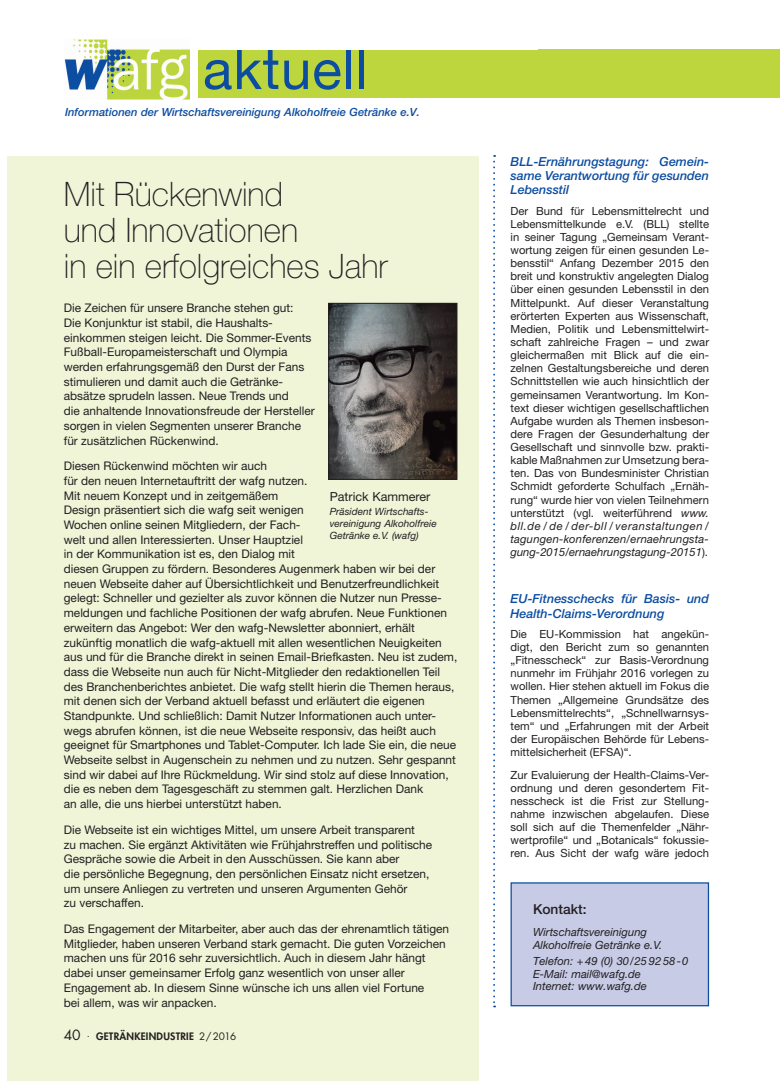
<style>
.page{position:relative;width:780px;height:1088px;background:#fff}
.page>*{position:absolute;margin:0;border:0;box-sizing:border-box;transform-origin:0 0}
.t1{font:100 33.75px/36.2px "Helvetica Neue";color:#231f20}
.t2{font:500 13.75px "Helvetica Neue";color:#231f20}
.t3{font:italic 500 12.5px/14.4px "Helvetica Neue";color:#0d4da1;text-align:justify}
.t4{font:12.5px "Helvetica Neue";color:#231f20}
.t5{font:11.88px/14.8px "Helvetica Neue";color:#231f20}
.t6{font:11.25px/13.1px "Helvetica Neue";color:#231f20;text-align:justify}
.t7{font:italic 11.25px/12.5px "Helvetica Neue";color:#231f20}
.t8{font:italic 500 11.25px "Helvetica Neue";color:#0d4da1}
.t9{font:italic 10px/11.9px "Helvetica Neue";color:#231f20}
.t10{font:800 10px "Futura";letter-spacing:.025em;color:#231f20}
.s1{font-weight:400;font-size:13.75px}
.s2{font-weight:400}
.s3{font-style:italic}
</style>
<div class="page">
<div style="left:198px;top:50px;width:574px;height:48px;background:#bdd63e"></div>
<div style="left:751px;top:50px;width:29px;height:48px;background:#bdd63e"></div>
<div style="left:7px;top:156px;width:471px;height:925px;background:#f0f5d8"></div>
<img style="left:64px;top:40px;width:126px;height:59px">
<svg style="left:493px;top:155px;width:2px;height:852px"></svg>
<div style="left:359px;top:50px;width:5px;height:39px;background:#0d4da1"></div>
<div style="left:346px;top:50px;width:5px;height:39px;background:#0d4da1"></div>
<svg style="left:314px;top:60px;width:27px;height:30px"></svg>
<svg style="left:284px;top:61px;width:24px;height:29px"></svg>
<svg style="left:205px;top:60px;width:26px;height:30px"></svg>
<svg style="left:237px;top:50px;width:41px;height:39px"></svg>
<div style="left:511px;top:883px;width:197px;height:123px;background:#c7cbe6"></div>
<div style="left:510px;top:882px;width:199px;height:124px;border:1px solid #0d4da1"></div>
<img style="left:330px;top:305px;width:125px;height:173px">
<div style="left:328px;top:303px;width:129px;height:177px;border:1px solid #231f20"></div>
<p class="t8" style="left:65px;top:106px;width:356px">Informationen der Wirtschaftsvereinigung Alkoholfreie Getränke e.V.</p>
<h1 class="t1" style="left:64px;top:176px;width:325px">Mit Rückenwind<br>und Innovationen<br>in ein erfolgreiches Jahr</h1>
<p class="t5" style="left:64px;top:300px;width:252px">Die Zeichen für unsere Branche stehen gut:<br>Die Konjunktur ist stabil, die Haushalts&shy;einkommen steigen leicht. Die Sommer-Events Fußball-Europameisterschaft und Olympia werden erfahrungsgemäß den Durst der Fans stimulieren und damit auch die Getränke&shy;absätze sprudeln lassen. Neue Trends und<br>die anhaltende Innovationsfreude der Hersteller sorgen in vielen Segmenten unserer Branche für zusätzlichen Rückenwind.</p>
<p class="t5" style="left:64px;top:458px;width:395px">Diesen Rückenwind möchten wir auch<br>für den neuen Internetauftritt der wafg nutzen.<br>Mit neuem Konzept und in zeitgemäßem<br>Design präsentiert sich die wafg seit wenigen<br>Wochen online seinen Mitgliedern, der Fach-<br>welt und allen Interessierten. Unser Hauptziel<br>in der Kommunikation ist es, den Dialog mit<br>diesen Gruppen zu fördern. Besonderes Augenmerk haben wir bei der neuen Webseite daher auf Übersichtlichkeit und Benutzerfreundlichkeit gelegt: Schneller und gezielter als zuvor können die Nutzer nun Presse&shy;meldungen und fachliche Positionen der wafg abrufen. Neue Funktionen erweitern das Angebot: Wer den wafg-Newsletter abonniert, erhält zukünftig monatlich die wafg-aktuell mit allen wesentlichen Neuigkeiten aus und für die Branche direkt in seinen Email-Briefkasten. Neu ist zudem, dass die Webseite nun auch für Nicht-Mitglieder den redaktionellen Teil des Branchenberichtes anbietet. Die wafg stellt hierin die Themen heraus, mit denen sich der Verband aktuell befasst und erläutert die eigenen Standpunkte. Und schließlich: Damit Nutzer Informationen auch unter&shy;wegs abrufen können, ist die neue Webseite responsiv, das heißt auch geeignet für Smartphones und Tablet-Computer. Ich lade Sie ein, die neue Webseite selbst in Augenschein zu nehmen und zu nutzen. Sehr gespannt sind wir dabei auf Ihre Rückmeldung. Wir sind stolz auf diese Innovation, die es neben dem Tagesgeschäft zu stemmen galt. Herzlichen Dank<br>an alle, die uns hierbei unterstützt haben.</p>
<p class="t5" style="left:64px;top:822px;width:370px">Die Webseite ist ein wichtiges Mittel, um unsere Arbeit transparent<br>zu machen. Sie ergänzt Aktivitäten wie Frühjahrstreffen und politische Gespräche sowie die Arbeit in den Ausschüssen. Sie kann aber<br>die persönliche Begegnung, den persönlichen Einsatz nicht ersetzen, um unsere Anliegen zu vertreten und unseren Argumenten Gehör<br>zu verschaffen.</p>
<p class="t5" style="left:64px;top:921px;width:387px">Das Engagement der Mitarbeiter, aber auch das der ehrenamtlich tätigen Mitglieder, haben unseren Verband stark gemacht. Die guten Vorzeichen machen uns für 2016 sehr zuversichtlich. Auch in diesem Jahr hängt dabei unser gemeinsamer Erfolg ganz wesentlich von unser aller Engagement ab. In diesem Sinne wünsche ich uns allen viel Fortune<br>bei allem, was wir anpacken.</p>
<p class="t4" style="left:330px;top:489px;width:102px">Patrick Kammerer</p>
<p class="t9" style="left:330px;top:505px;width:108px">Präsident Wirtschafts&shy;vereinigung Alkoholfreie<br>Getränke e.V. (wafg)</p>
<p class="t10" style="left:64px;top:1029px;width:174px"><span class="s1">40</span> <span class="s2">·</span> GETRÄNKEINDUSTRIE <span class="s2">2/2016</span></p>
<p class="t3" style="left:510px;top:154px;width:200px">BLL-Ernährungstagung: Gemein&shy;same Verantwortung für gesunden Lebensstil</p>
<p class="t6" style="left:510px;top:204px;width:200px">Der Bund für Lebensmittelrecht und Lebensmittelkunde e.V. (BLL) stellte in seiner Tagung „Gemeinsam Verant&shy;wortung zeigen für einen gesunden Le&shy;bensstil“ Anfang Dezember 2015 den breit und konstruktiv angelegten Dialog über einen gesunden Lebensstil in den Mittelpunkt. Auf dieser Veranstaltung erörterten Experten aus Wissenschaft, Medien, Politik und Lebensmittelwirt&shy;schaft zahlreiche Fragen – und zwar gleichermaßen mit Blick auf die ein&shy;zelnen Gestaltungsbereiche und deren Schnittstellen wie auch hinsichtlich der gemeinsamen Verantwortung. Im Kon&shy;text dieser wichtigen gesellschaftlichen Aufgabe wurden als Themen insbeson&shy;dere Fragen der Gesunderhaltung der Gesellschaft und sinnvolle bzw. prakti&shy;kable Maßnahmen zur Umsetzung bera&shy;ten. Das von Bundesminister Christian Schmidt geforderte Schulfach „Ernäh&shy;rung“ wurde hier von vielen Teilnehmern unterstützt (vgl. weiterführend <span class="s3">www. bll.de / de / der-bll / veranstaltungen / tagungen-konferenzen/ernaehrungsta&shy;gung-2015/ernaehrungstagung-20151</span>).</p>
<p class="t3" style="left:510px;top:591px;width:200px">EU-Fitnesschecks für Basis- und<br>Health-Claims-Verordnung</p>
<p class="t6" style="left:510px;top:627px;width:200px">Die EU-Kommission hat angekün&shy;digt, den Bericht zum so genannten „Fitnesscheck“ zur Basis-Verordnung nunmehr im Frühjahr 2016 vorlegen zu wollen. Hier stehen aktuell im Fokus die Themen „Allgemeine Grundsätze des Lebensmittelrechts“, „Schnellwarnsys&shy;tem“ und „Erfahrungen mit der Arbeit der Europäischen Behörde für Lebens&shy;mittelsicherheit (EFSA)“.</p>
<p class="t6" style="left:510px;top:768px;width:200px">Zur Evaluierung der Health-Claims-Ver&shy;ordnung und deren gesondertem Fit&shy;nesscheck ist die Frist zur Stellung&shy;nahme inzwischen abgelaufen. Diese soll sich auf die Themenfelder „Nähr&shy;wertprofile“ und „Botanicals“ fokussie&shy;ren. Aus Sicht der wafg wäre jedoch</p>
<p class="t2" style="left:533px;top:900px;width:55px">Kontakt:</p>
<p class="t7" style="left:533px;top:926px;width:131px">Wirtschaftsvereinigung<br>Alkoholfreie Getränke e.V.</p>
<p class="t7" style="left:533px;top:954px;width:157px">Telefon: + 49 (0) 30/25 92 58-0<br>E-Mail: mail@wafg.de<br>Internet: www.wafg.de</p>
</div>
